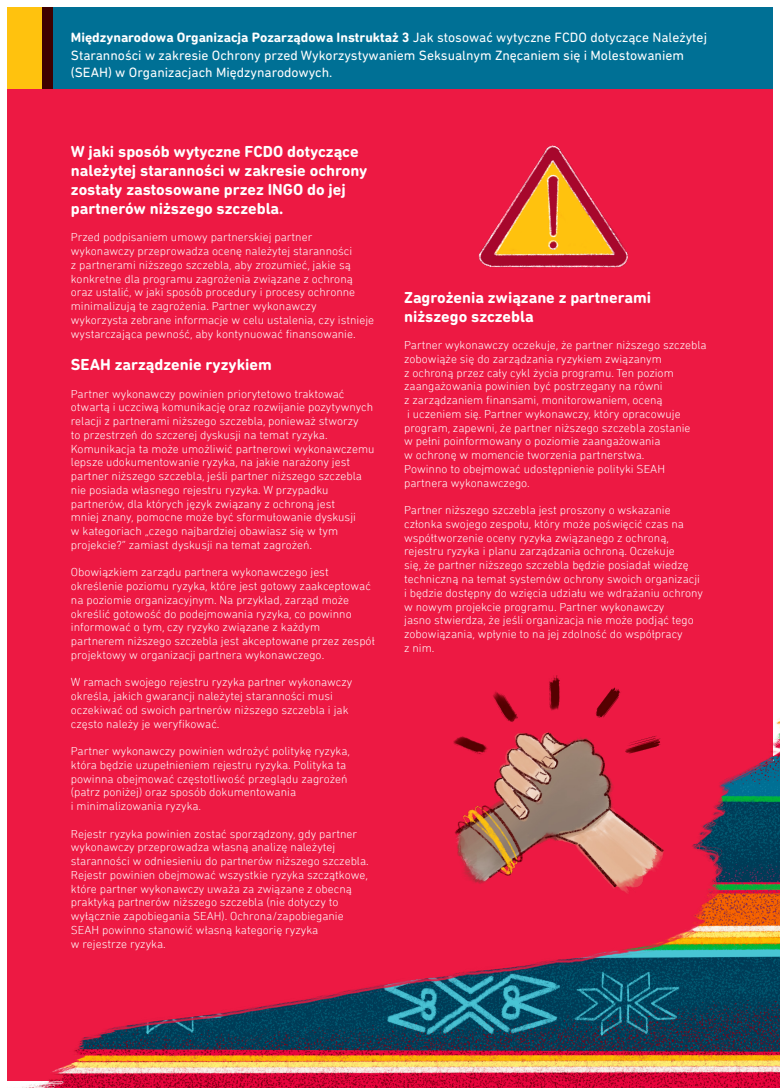
<style>
.page{position:relative;width:780px;height:1088px;background:#fff}
.page>*{position:absolute;margin:0;border:0;box-sizing:border-box;transform-origin:0 0}
.t1{font:700 16.25px/18.8px "DIN Next Rounded LT Pro";color:#fff}
.t2{font:13.75px/17.5px "DIN Next Rounded LT Pro";color:#fff}
.t3{font:300 11.88px/13.8px "DIN Next Rounded LT Pro";color:#fff}
.s1{font-weight:700}
</style>
<div class="page">
<div style="left:7px;top:7px;width:765px;height:1074px;background:#ed1943"></div>
<div style="left:7px;top:7px;width:765px;height:82px;background:#007095"></div>
<div style="left:7px;top:7px;width:36px;height:82px;background:#ffc20e"></div>
<div style="left:43px;top:7px;width:10px;height:82px;background:#3e0000"></div>
<img style="left:22px;top:679px;width:758px;height:409px">
<img style="left:400px;top:675px;width:307px;height:249px">
<img style="left:478px;top:145px;width:150px;height:123px">
<p class="t2" style="left:71px;top:29px;width:637px"><span class="s1">Międzynarodowa Organizacja Pozarządowa Instruktaż 3</span> Jak stosować wytyczne FCDO dotyczące Należytej<br>Staranności w zakresie Ochrony przed Wykorzystywaniem Seksualnym Znęcaniem się i Molestowaniem (SEAH) w Organizacjach Międzynarodowych.</p>
<p class="t1" style="left:71px;top:143px;width:298px">W jaki sposób wytyczne FCDO dotyczące należytej staranności w zakresie ochrony zostały zastosowane przez INGO do jej partnerów niższego szczebla.</p>
<p class="t3" style="left:71px;top:230px;width:305px">Przed podpisaniem umowy partnerskiej partner wykonawczy przeprowadza ocenę należytej staranności<br>z partnerami niższego szczebla, aby zrozumieć, jakie są konkretne dla programu zagrożenia związane z ochroną oraz ustalić, w jaki sposób procedury i procesy ochronne minimalizują te zagrożenia. Partner wykonawczy wykorzysta zebrane informacje w celu ustalenia, czy istnieje wystarczająca pewność, aby kontynuować finansowanie.</p>
<p class="t1" style="left:71px;top:355px;width:202px">SEAH zarządzenie ryzykiem</p>
<p class="t3" style="left:71px;top:386px;width:305px">Partner wykonawczy powinien priorytetowo traktować otwartą i uczciwą komunikację oraz rozwijanie pozytywnych relacji z partnerami niższego szczebla, ponieważ stworzy<br>to przestrzeń do szczerej dyskusji na temat ryzyka.<br>Komunikacja ta może umożliwić partnerowi wykonawczemu lepsze udokumentowanie ryzyka, na jakie narażony jest partner niższego szczebla, jeśli partner niższego szczebla nie posiada własnego rejestru ryzyka. W przypadku partnerów, dla których język związany z ochroną jest<br>mniej znany, pomocne może być sformułowanie dyskusji<br>w kategoriach „czego najbardziej obawiasz się w tym projekcie?” zamiast dyskusji na temat zagrożeń.</p>
<p class="t3" style="left:71px;top:565px;width:305px">Obowiązkiem zarządu partnera wykonawczego jest określenie poziomu ryzyka, które jest gotowy zaakceptować na poziomie organizacyjnym. Na przykład, zarząd może określić gotowość do podejmowania ryzyka, co powinno informować o tym, czy ryzyko związane z każdym partnerem niższego szczebla jest akceptowane przez zespół projektowy w organizacji partnera wykonawczego.</p>
<p class="t3" style="left:71px;top:675px;width:283px">W ramach swojego rejestru ryzyka partner wykonawczy określa, jakich gwarancji należytej staranności musi oczekiwać od swoich partnerów niższego szczebla i jak często należy je weryfikować.</p>
<p class="t3" style="left:71px;top:744px;width:280px">Partner wykonawczy powinien wdrożyć politykę ryzyka, która będzie uzupełnieniem rejestru ryzyka. Polityka ta powinna obejmować częstotliwość przeglądu zagrożeń (patrz poniżej) oraz sposób dokumentowania<br>i minimalizowania ryzyka.</p>
<p class="t3" style="left:71px;top:826px;width:299px">Rejestr ryzyka powinien zostać sporządzony, gdy partner wykonawczy przeprowadza własną analizę należytej staranności w odniesieniu do partnerów niższego szczebla.<br>Rejestr powinien obejmować wszystkie ryzyka szczątkowe, które partner wykonawczy uważa za związane z obecną praktyką partnerów niższego szczebla (nie dotyczy to wyłącznie zapobiegania SEAH). Ochrona/zapobieganie SEAH powinno stanowić własną kategorię ryzyka<br>w rejestrze ryzyka.</p>
<p class="t1" style="left:404px;top:288px;width:248px">Zagrożenia związane z partnerami niższego szczebla</p>
<p class="t3" style="left:404px;top:338px;width:304px">Partner wykonawczy oczekuje, że partner niższego szczebla zobowiąże się do zarządzania ryzykiem związanym<br>z ochroną przez cały cykl życia programu. Ten poziom zaangażowania powinien być postrzegany na równi<br>z zarządzaniem finansami, monitorowaniem, oceną<br>i uczeniem się. Partner wykonawczy, który opracowuje program, zapewni, że partner niższego szczebla zostanie<br>w pełni poinformowany o poziomie zaangażowania<br>w ochronę w momencie tworzenia partnerstwa.<br>Powinno to obejmować udostępnienie polityki SEAH partnera wykonawczego.</p>
<p class="t3" style="left:404px;top:503px;width:300px">Partner niższego szczebla jest proszony o wskazanie członka swojego zespołu, który może poświęcić czas na współtworzenie oceny ryzyka związanego z ochroną, rejestru ryzyka i planu zarządzania ochroną. Oczekuje<br>się, że partner niższego szczebla będzie posiadał wiedzę techniczną na temat systemów ochrony swoich organizacji i będzie dostępny do wzięcia udziału we wdrażaniu ochrony w nowym projekcie programu. Partner wykonawczy<br>jasno stwierdza, że jeśli organizacja nie może podjąć tego zobowiązania, wpłynie to na jej zdolność do współpracy<br>z nim.</p>
</div>
